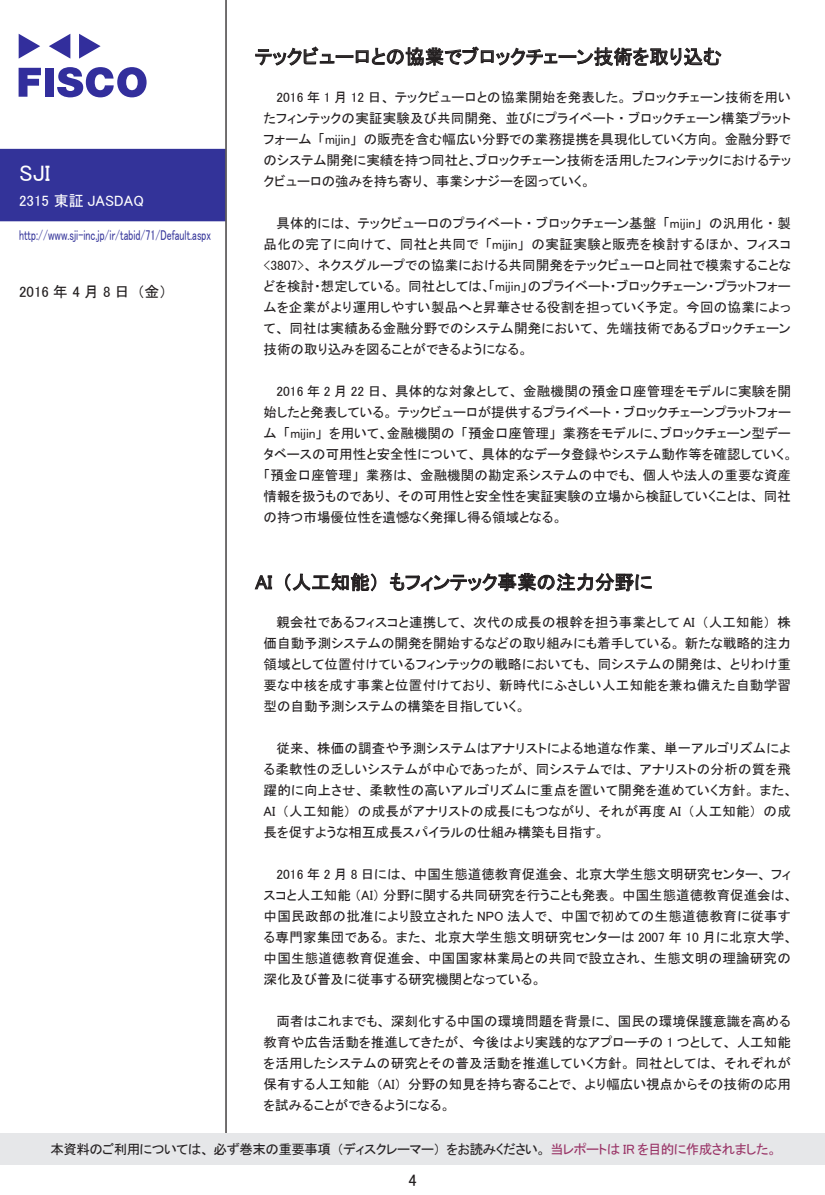
<style>
.page{position:relative;width:825px;height:1195px;background:#fff}
.page>*{position:absolute;margin:0;border:0;box-sizing:border-box;transform-origin:0 0}
.t1{font:22.5px "MS P Gothic";color:#fff}
.中タイトル_B{font:19.5px "MS P Gothic";color:#231f20}
.t2{font:16.5px "MS P Gothic";color:#231f20}
.t3{font:15px "MS P Gothic";color:#fff}
.t4{font:15px "MS P Gothic";letter-spacing:.25em;color:#231f20}
.t5{font:14.25px "MS P Gothic";color:#339;scale:.7 1}
.本文{font:13.5px/21px "MS P Gothic";letter-spacing:.01em;color:#231f20}
.本文-2{font:13.5px "MS P Gothic";letter-spacing:-.035em;color:#231f20}
.s1{color:#936}
</style>
<div class="page">
<div style="left:0;top:149px;width:225px;height:72px;background:#339"></div>
<svg style="left:19px;top:68px;width:22px;height:29px"></svg>
<div style="left:45px;top:68px;width:9px;height:29px;background:#322e9c"></div>
<svg style="left:57px;top:67px;width:90px;height:30px"></svg>
<svg style="left:19px;top:34px;width:21px;height:25px"></svg>
<svg style="left:79px;top:34px;width:22px;height:25px"></svg>
<svg style="left:49px;top:34px;width:21px;height:25px"></svg>
<hr style="left:225px;top:0;width:2px;height:1133px;background:#231f20">
<div style="left:0;top:1133px;width:825px;height:32px;background:#e6e7e9"></div>
<svg style="left:255px;top:46px;width:466px;height:20px"></svg>
<svg style="left:255px;top:575px;width:17px;height:14px"></svg>
<svg style="left:285px;top:573px;width:91px;height:18px"></svg>
<svg style="left:390px;top:573px;width:262px;height:18px"></svg>
<h1 class="t1" style="left:19px;top:162px;width:33px">SJI</h1>
<p class="t3" style="left:19px;top:194px;width:126px">2315 東証 JASDAQ</p>
<p class="t5" style="left:19px;top:228px;width:276px">http://www.sji-inc /i r/j p. tabid/71/Default.aspx</p>
<p class="t4" style="left:19px;top:284px;width:112px">2016年4月8日</p>
<p class="t4" style="left:137px;top:284px;width:31px">金（ (</p>
<p class="中タイトル_B" style="left:255px;top:47px;width:468px">テックビューロとの協業でブロックチェーン技術を取り込む</p>
<p class="本文" style="left:264px;top:86px;width:529px;text-align:right">2016 年 1 月 12 日、テックビューロとの協業開始を発表した。ブロックチェーン技術を用いたフィンテックの実証実験及び共同開発、並びにプライベート・ブロックチェーン構築プラットの販売を含む幅広い分野での業務提携を具現化していく方向。金融分野で</p>
<p class="本文" style="left:318px;top:128px;width:40px">「mijin」</p>
<p class="本文" style="left:264px;top:128px;width:49px">フォーム</p>
<p class="本文" style="left:475px;top:149px;width:317px">ブロックチェーン技術を活用したフィンテックにおけるテッ</p>
<p class="本文" style="left:264px;top:149px;width:329px">のシステム開発に実績を持つ同社と、<br>クビューロの強みを持ち寄り、事業シナジーを図っていく。</p>
<p class="本文" style="left:531px;top:212px;width:261px;text-indent:-255px">具体的には、テックビューロのプライベート・ブロックチェーン基盤<br>の実証実験と販売を検討するほか、フィスコ</p>
<p class="本文" style="left:663px;top:212px;width:40px">「mijin」</p>
<p class="本文" style="left:709px;top:212px;width:83px">の汎用化・製</p>
<p class="本文" style="left:485px;top:233px;width:40px">「mijin」</p>
<p class="本文" style="left:264px;top:233px;width:529px">品化の完了に向けて、同社と共同で<br>&lt;3807&gt;、ネクスグループでの協業における共同開発をテックビューロと同社で模索することなどを検討・想定している。同社としては、「mijin」のプライベート・ブロックチェーン・プラットフォームを企業がより運用しやすい製品へと昇華させる役割を担っていく予定。今回の協業によって、同社は実績ある金融分野でのシステム開発において、先端技術であるブロックチェーン技術の取り込みを図ることができるようになる。</p>
<p class="本文" style="left:264px;top:380px;width:529px;text-align:right">2016 年 2 月 22 日、具体的な対象として、金融機関の預金口座管理をモデルに実験を開始したと発表している。テックビューロが提供するプライベート・ブロックチェーンプラットフォー業務をモデルに、ブロックチェーン型デー</p>
<p class="本文" style="left:284px;top:422px;width:40px">「mijin」</p>
<p class="本文" style="left:461px;top:422px;width:96px">「預金口座管理」</p>
<p class="本文" style="left:329px;top:422px;width:127px">を用いて、金融機関の</p>
<p class="本文" style="left:264px;top:422px;width:15px">ム</p>
<p class="本文" style="left:264px;top:443px;width:531px">タベースの可用性と安全性について、具体的なデータ登録やシステム動作等を確認していく。</p>
<p class="本文" style="left:366px;top:464px;width:427px">業務は、金融機関の勘定系システムの中でも、個人や法人の重要な資産</p>
<p class="本文" style="left:264px;top:464px;width:529px">「預金口座管理」<br>情報を扱うものであり、その可用性と安全性を実証実験の立場から検証していくことは、同社の持つ市場優位性を遺憾なく発揮し得る領域となる。</p>
<p class="中タイトル_B" style="left:255px;top:572px;width:19px">AI</p>
<p class="中タイトル_B" style="left:282px;top:572px;width:99px">（人工知能）</p>
<p class="中タイトル_B" style="left:389px;top:572px;width:265px">もフィンテック事業の注力分野に</p>
<p class="本文" style="left:264px;top:612px;width:529px;text-indent:13px">親会社であるフィスコと連携して、次代の成長の根幹を担う事業として AI<br>価自動予測システムの開発を開始するなどの取り組みにも着手している。新たな戦略的注力領域として位置付けているフィンテックの戦略においても、同システムの開発は、とりわけ重要な中核を成す事業と位置付けており、新時代にふさしい人工知能を兼ね備えた自動学習型の自動予測システムの構築を目指していく。</p>
<p class="本文" style="left:264px;top:738px;width:531px;text-align:right">従来、株価の調査や予測システムはアナリストによる地道な作業、単一アルゴリズムによ<br>る柔軟性の乏しいシステムが中心であったが、同システムでは、アナリストの分析の質を飛躍的に向上させ、柔軟性の高いアルゴリズムに重点を置いて開発を進めていく方針。また、の成</p>
<p class="本文" style="left:777px;top:612px;width:15px">株</p>
<p class="本文" style="left:702px;top:612px;width:70px">（人工知能）</p>
<p class="本文" style="left:358px;top:801px;width:325px">の成長がアナリストの成長にもつながり、それが再度 AI</p>
<p class="本文" style="left:282px;top:801px;width:70px">（人工知能）</p>
<p class="本文" style="left:688px;top:801px;width:70px">（人工知能）</p>
<p class="本文" style="left:264px;top:801px;width:342px">AI<br>長を促すような相互成長スパイラルの仕組み構築も目指す。</p>
<p class="本文" style="left:264px;top:864px;width:531px;text-indent:13px">2016 年 2 月 8 日には、中国生態道徳教育促進会、北京大学生態文明研究センター、フィスコと人工知能（AI）分野に関する共同研究を行うことも発表。中国生態道徳教育促進会は、中国民政部の批准により設立された NPO 法人で、中国で初めての生態道徳教育に従事する専門家集団である。また、北京大学生態文明研究センターは 2007 年 10 月に北京大学、中国生態道徳教育促進会、中国国家林業局との共同で設立され、生態文明の理論研究の深化及び普及に従事する研究機関となっている。</p>
<p class="本文" style="left:264px;top:1011px;width:529px;text-align:right">両者はこれまでも、深刻化する中国の環境問題を背景に、国民の環境保護意識を高める教育や広告活動を推進してきたが、今後はより実践的なアプローチの 1 つとして、人工知能を活用したシステムの研究とその普及活動を推進していく方針。同社としては、それぞれが分野の知見を持ち寄ることで、より幅広い視点からその技術の応用</p>
<p class="本文" style="left:264px;top:1074px;width:188px">保有する人工知能<br>を試みることができるようになる。</p>
<p class="本文" style="left:376px;top:1074px;width:27px">（AI）</p>
<p class="本文-2" style="left:50px;top:1142px;width:728px">本資料のご利用については、必ず巻末の重要事項（ディスクレーマー）をお読みください。<span class="s1">当レポートは IR を目的に作成されました。</span></p>
<p class="t2" style="left:408px;top:1172px;width:10px">4</p>
</div>
